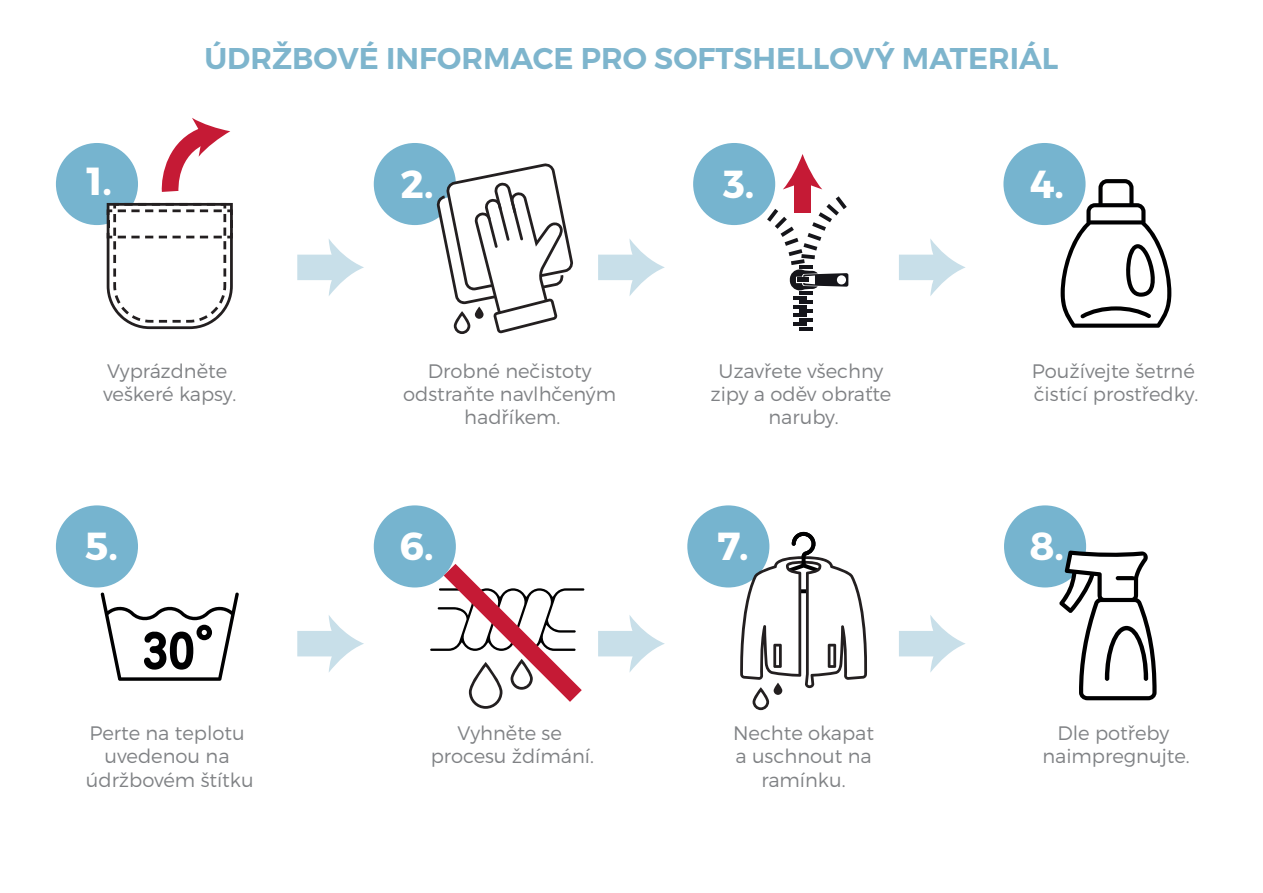
<style>
.page{position:relative;width:1263px;height:893px;background:#fff}
.page>*{position:absolute;margin:0;border:0;box-sizing:border-box;transform-origin:0 0}
.t1{font:700 39.15px "Montserrat";color:#fff}
.t2{font:600 30px "Montserrat";color:#7eb5cd}
.t3{font:300 19.5px/23.4px "Montserrat";color:#808285;text-align:center}
</style>
<div class="page">
<div style="left:374px;top:505px;width:82px;height:82px;background:#76b4cf;border-radius:50%"></div>
<div style="left:56px;top:143px;width:82px;height:82px;background:#76b4cf;border-radius:50%"></div>
<svg style="left:107px;top:203px;width:126px;height:126px"></svg>
<svg style="left:161px;top:118px;width:69px;height:74px"></svg>
<div style="left:374px;top:143px;width:82px;height:82px;background:#76b4cf;border-radius:50%"></div>
<svg style="left:437px;top:163px;width:136px;height:171px"></svg>
<hr style="left:799px;top:327px;width:13px;height:4px;background:#15151a">
<hr style="left:799px;top:318px;width:13px;height:4px;background:#15151a">
<hr style="left:799px;top:309px;width:13px;height:4px;background:#15151a">
<hr style="left:799px;top:300px;width:13px;height:4px;background:#15151a">
<hr style="left:799px;top:291px;width:13px;height:4px;background:#15151a">
<hr style="left:793px;top:322px;width:14px;height:4px;background:#15151a">
<hr style="left:793px;top:313px;width:14px;height:4px;background:#15151a">
<hr style="left:793px;top:305px;width:14px;height:3px;background:#15151a">
<hr style="left:793px;top:296px;width:14px;height:4px;background:#15151a">
<svg style="left:767px;top:196px;width:81px;height:94px"></svg>
<div style="left:794px;top:179px;width:17px;height:34px;background:#c51a35"></div>
<svg style="left:783px;top:154px;width:39px;height:35px"></svg>
<div style="left:693px;top:143px;width:82px;height:82px;background:#76b4cf;border-radius:50%"></div>
<svg style="left:1061px;top:179px;width:110px;height:149px"></svg>
<div style="left:1003px;top:143px;width:82px;height:82px;background:#76b4cf;border-radius:50%"></div>
<div style="left:56px;top:505px;width:82px;height:82px;background:#76b4cf;border-radius:50%"></div>
<svg style="left:101px;top:592px;width:138px;height:89px"></svg>
<svg style="left:430px;top:564px;width:154px;height:145px"></svg>
<div style="left:1004px;top:505px;width:82px;height:82px;background:#76b4cf;border-radius:50%"></div>
<div style="left:687px;top:505px;width:82px;height:82px;background:#76b4cf;border-radius:50%"></div>
<svg style="left:739px;top:532px;width:128px;height:178px"></svg>
<svg style="left:1059px;top:550px;width:98px;height:150px"></svg>
<div style="left:297px;top:255px;width:44px;height:25px;background:#c8dfe9"></div>
<svg style="left:329px;top:239px;width:35px;height:57px"></svg>
<div style="left:598px;top:255px;width:44px;height:25px;background:#c8dfe9"></div>
<svg style="left:629px;top:239px;width:36px;height:57px"></svg>
<div style="left:899px;top:255px;width:44px;height:25px;background:#c8dfe9"></div>
<svg style="left:930px;top:239px;width:36px;height:57px"></svg>
<div style="left:297px;top:631px;width:44px;height:25px;background:#c8dfe9"></div>
<svg style="left:329px;top:615px;width:35px;height:57px"></svg>
<div style="left:598px;top:631px;width:44px;height:25px;background:#c8dfe9"></div>
<svg style="left:629px;top:615px;width:36px;height:57px"></svg>
<div style="left:899px;top:631px;width:44px;height:25px;background:#c8dfe9"></div>
<svg style="left:930px;top:615px;width:36px;height:57px"></svg>
<h1 class="t1" style="left:86px;top:157px;width:27px">1.</h1>
<h2 class="t2" style="left:204px;top:40px;width:855px">ÚDRŽBOVÉ INFORMACE PRO SOFTSHELLOVÝ MATERIÁL</h2>
<h1 class="t1" style="left:401px;top:160px;width:34px">2.</h1>
<h1 class="t1" style="left:723px;top:160px;width:33px">3.</h1>
<h1 class="t1" style="left:1030px;top:160px;width:36px">4.</h1>
<p class="t3" style="left:103px;top:359px;width:135px;text-align:left">Vyprázdněte veškeré kapsy.</p>
<h1 class="t1" style="left:85px;top:522px;width:34px">5.</h1>
<p class="t3" style="left:403px;top:359px;width:215px">Drobné nečistoty odstraňte navlhčeným hadříkem.</p>
<h1 class="t1" style="left:399px;top:521px;width:36px">6.</h1>
<p class="t3" style="left:86px;top:721px;width:169px">Perte na teplotu uvedenou na údržbovém štítku</p>
<p class="t3" style="left:431px;top:721px;width:165px">Vyhněte se procesu ždímání.</p>
<p class="t3" style="left:710px;top:359px;width:182px">Uzavřete všechny zipy a oděv obraťte naruby.</p>
<p class="t3" style="left:1032px;top:359px;width:168px;text-align:left">Používejte šetrné čistící prostředky.</p>
<h1 class="t1" style="left:717px;top:522px;width:33px">7.</h1>
<h1 class="t1" style="left:1029px;top:521px;width:36px">8.</h1>
<p class="t3" style="left:733px;top:721px;width:143px">Nechte okapat a uschnout na ramínku.</p>
<p class="t3" style="left:1042px;top:721px;width:149px">Dle potřeby naimpregnujte.</p>
</div>
